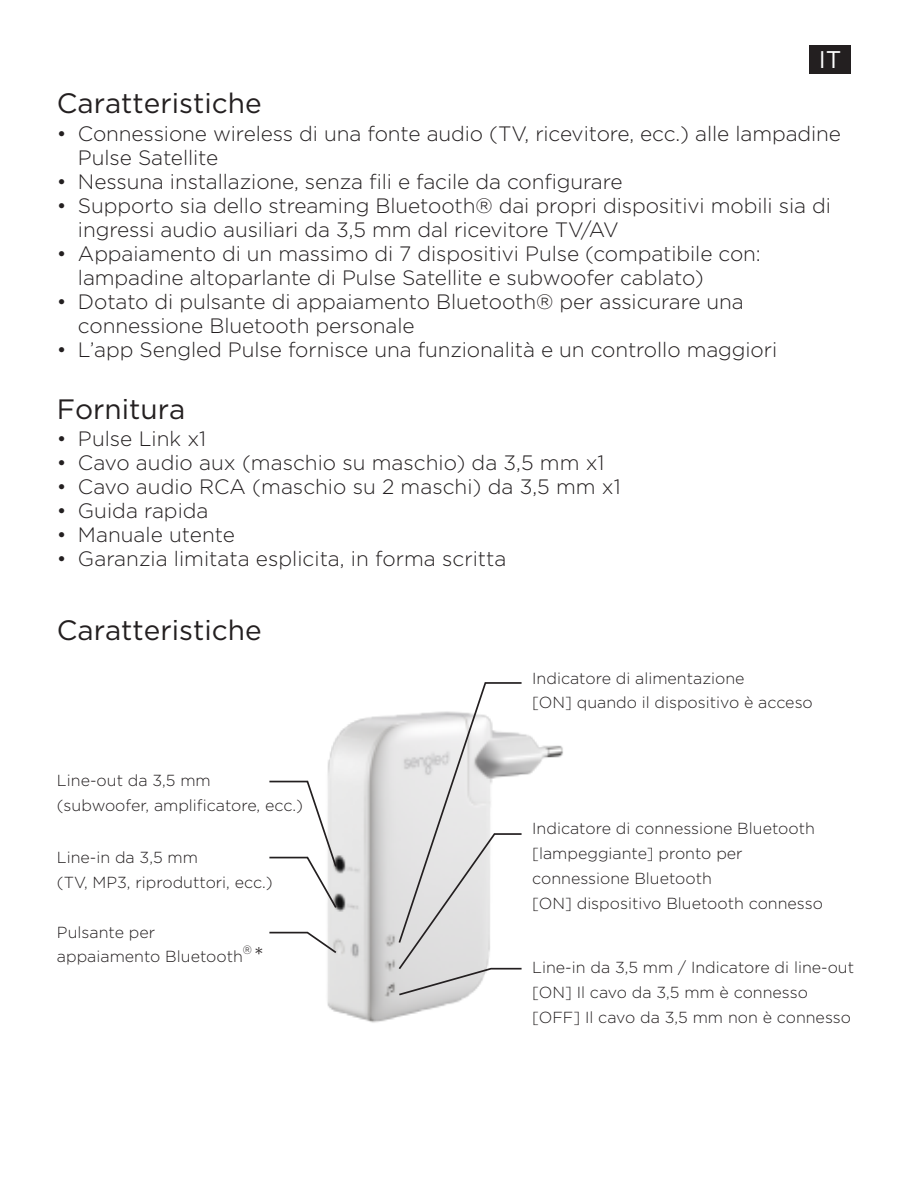
<style>
.page{position:relative;width:908px;height:1191px;background:#fff}
.page>*{position:absolute;margin:0;border:0;box-sizing:border-box;transform-origin:0 0}
.t1{font:28px "Gotham";color:#231f20}
.t2{font:24px "Gotham";color:#fff}
.t3{font:300 20.8px/24px "Gotham";letter-spacing:-.005em;color:#231f20}
.t4{font:300 16px/24.8px "Gotham";color:#231f20}
.t5{font:300 12px "Gotham";color:#231f20;scale:.92 1}
.s1{font-size:24px}
</style>
<div class="page">
<img style="left:327px;top:715px;width:236px;height:308px">
<svg style="left:269px;top:931px;width:69px;height:23px"></svg>
<svg style="left:269px;top:780px;width:69px;height:129px"></svg>
<svg style="left:397px;top:682px;width:126px;height:314px"></svg>
<div style="left:808px;top:45px;width:42px;height:29px;background:#231f20"></div>
<p class="t2" style="left:818px;top:46px;width:24px">IT</p>
<h1 class="t1" style="left:57px;top:88px;width:206px">Caratteristiche</h1>
<p class="t3" style="left:57px;top:121px;width:11px">•</p>
<p class="t3" style="left:78px;top:121px;width:764px">Connessione wireless di una fonte audio (TV, ricevitore, ecc.) alle lampadine Pulse Satellite<br>Nessuna installazione, senza fili e facile da configurare<br>Supporto sia dello streaming Bluetooth® dai propri dispositivi mobili sia di ingressi audio ausiliari da 3,5 mm dal ricevitore TV/AV<br>Appaiamento di un massimo di 7 dispositivi Pulse (compatibile con: lampadine altoparlante di Pulse Satellite e subwoofer cablato)<br>Dotato di pulsante di appaiamento Bluetooth® per assicurare una connessione Bluetooth personale<br>L’app Sengled Pulse fornisce una funzionalità e un controllo maggiori</p>
<h1 class="t1" style="left:57px;top:393px;width:130px">Fornitura</h1>
<p class="t3" style="left:57px;top:169px;width:11px">• •</p>
<p class="t3" style="left:57px;top:241px;width:11px">•</p>
<p class="t3" style="left:57px;top:289px;width:11px">•</p>
<p class="t3" style="left:57px;top:337px;width:11px">•</p>
<p class="t3" style="left:57px;top:427px;width:11px;text-align:justify">• • • • • •</p>
<p class="t3" style="left:78px;top:427px;width:544px">Pulse Link x1<br>Cavo audio aux (maschio su maschio) da 3,5 mm x1<br>Cavo audio RCA (maschio su 2 maschi) da 3,5 mm x1<br>Guida rapida<br>Manuale utente<br>Garanzia limitata esplicita, in forma scritta</p>
<h1 class="t1" style="left:57px;top:614px;width:206px">Caratteristiche</h1>
<p class="t4" style="left:57px;top:767px;width:247px">Line-out da 3,5 mm (subwoofer, amplificatore, ecc.)</p>
<p class="t4" style="left:57px;top:844px;width:217px">Line-in da 3,5 mm<br>(TV, MP3, riproduttori, ecc.)</p>
<p class="t4" style="left:57px;top:919px;width:187px">Pulsante per appaiamento Bluetooth</p>
<p class="t5" style="left:243px;top:943px;width:24px">®<span class="s1">*</span></p>
<p class="t4" style="left:532px;top:665px;width:282px">Indicatore di alimentazione<br>[ON] quando il dispositivo è acceso</p>
<p class="t4" style="left:532px;top:816px;width:292px">Indicatore di connessione Bluetooth [lampeggiante] pronto per connessione Bluetooth<br>[ON] dispositivo Bluetooth connesso</p>
<p class="t4" style="left:532px;top:955px;width:323px">Line-in da 3,5 mm / Indicatore di line-out [ON] Il cavo da 3,5 mm è connesso [OFF] Il cavo da 3,5 mm non è connesso</p>
</div>
